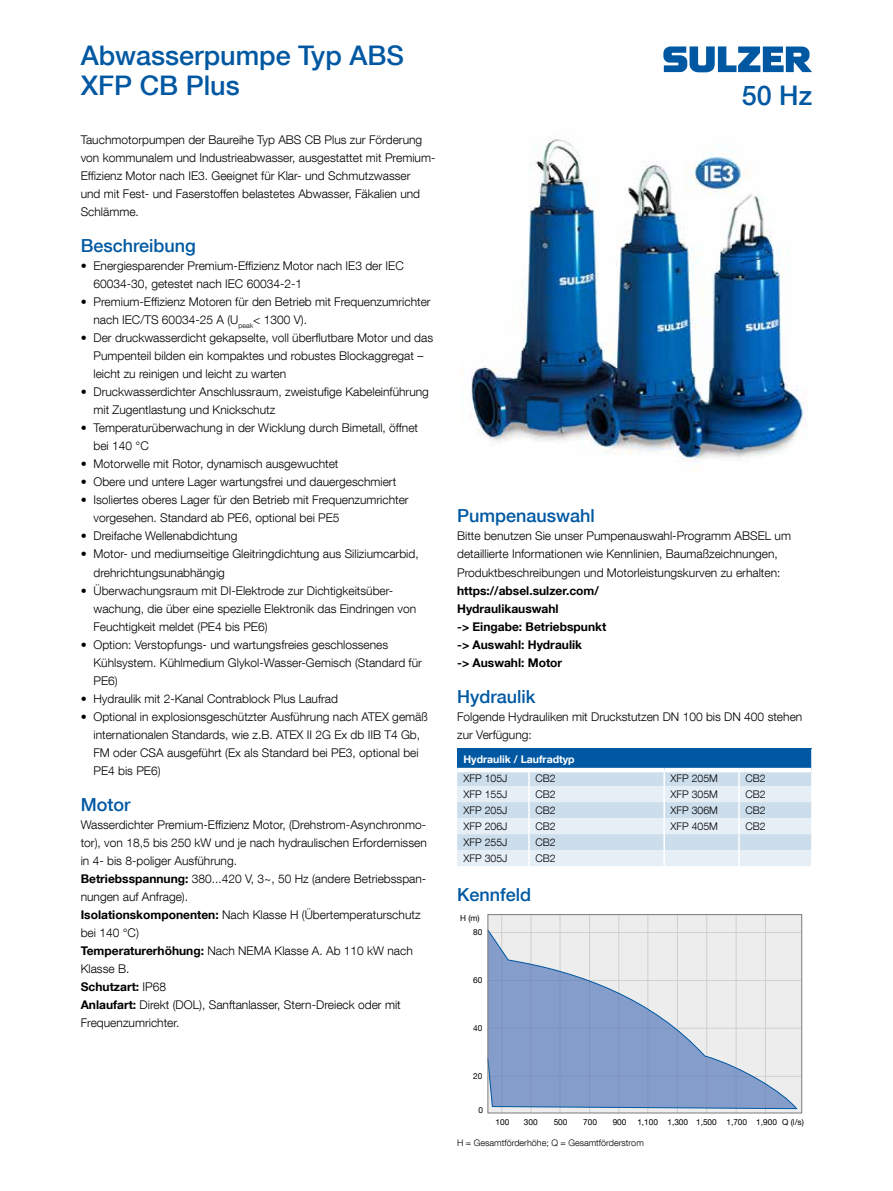
<style>
.page{position:relative;width:893px;height:1191px;background:#fff}
.page>*{position:absolute;margin:0;border:0;box-sizing:border-box;transform-origin:0 0}
.t1{font:500 27px/30px "Helvetica Neue LT Com";color:#0058a2}
.t2{font:500 18px "Helvetica Neue LT Com";color:#0058a2}
.t3{font:300 12px/18px "Helvetica Neue LT Com";color:#000}
.t4{font:700 12px/18px "Helvetica Neue LT Com";color:#000}
.t5{font:300 10.5px "Helvetica Neue LT Com";color:#000}
.t6{font:700 10.5px "Helvetica Neue LT Com";color:#fff}
.t7{font:300 9px "Helvetica Neue LT Com";color:#000}
.t8{font:8.25px "Helvetica Neue LT Com";color:#000}
.s1{font-weight:700}
</style>
<div class="page">
<svg style="left:663px;top:46px;width:149px;height:26px"></svg>
<img style="left:460px;top:137px;width:347px;height:334px">
<div style="left:488px;top:914px;width:314px;height:199px;background:#ededed"></div>
<hr style="left:488px;top:1028px;width:314px;height:1px;background:#d0d0d0">
<hr style="left:488px;top:932px;width:314px;height:1px;background:#d0d0d0">
<hr style="left:488px;top:980px;width:314px;height:1px;background:#d0d0d0">
<hr style="left:488px;top:1076px;width:314px;height:1px;background:#d0d0d0">
<hr style="left:706px;top:914px;width:1px;height:199px;background:#d0d0d0">
<hr style="left:619px;top:914px;width:1px;height:199px;background:#d0d0d0">
<hr style="left:531px;top:914px;width:1px;height:199px;background:#d0d0d0">
<hr style="left:736px;top:914px;width:1px;height:199px;background:#d0d0d0">
<hr style="left:648px;top:914px;width:1px;height:199px;background:#d0d0d0">
<hr style="left:560px;top:914px;width:1px;height:199px;background:#d0d0d0">
<hr style="left:765px;top:914px;width:1px;height:199px;background:#d0d0d0">
<hr style="left:677px;top:914px;width:1px;height:199px;background:#d0d0d0">
<hr style="left:589px;top:914px;width:1px;height:199px;background:#d0d0d0">
<hr style="left:501px;top:914px;width:1px;height:199px;background:#d0d0d0">
<svg style="left:487px;top:929px;width:311px;height:180px"></svg>
<div style="left:488px;top:914px;width:314px;height:199px;border:1px solid #7c7b7b"></div>
<div style="left:457px;top:749px;width:355px;height:21px;background:#0058a2"></div>
<hr style="left:811px;top:749px;width:2px;height:21px;background:#fff">
<hr style="left:529px;top:768px;width:135px;height:4px;background:#fff">
<hr style="left:664px;top:768px;width:75px;height:4px;background:#fff">
<hr style="left:739px;top:768px;width:72px;height:4px;background:#fff">
<hr style="left:457px;top:768px;width:72px;height:4px;background:#fff">
<svg style="left:457px;top:772px;width:355px;height:94px;background:#dae6f1"></svg>
<h1 class="t1" style="left:81px;top:40px;width:325px">Abwasserpumpe Typ ABS<br>XFP CB Plus</h1>
<p class="t3" style="left:81px;top:131px;width:356px">Tauchmotorpumpen der Baureihe Typ ABS CB Plus zur Förderung von kommunalem und Industrieabwasser, ausgestattet mit Premium-Effizienz Motor nach IE3. Geeignet für Klar- und Schmutzwasser<br>und mit Fest- und Faserstoffen belastetes Abwasser, Fäkalien und Schlämme.</p>
<h2 class="t2" style="left:81px;top:235px;width:117px">Beschreibung</h2>
<p class="t3" style="left:94px;top:257px;width:312px;text-indent:-13px">• Energiesparender Premium-Effizienz Motor nach IE3 der IEC<br>60034-30, getestet nach IEC 60034-2-1</p>
<p class="t3" style="left:94px;top:293px;width:339px;text-indent:-13px">• Premium-Effizienz Motoren für den Betrieb mit Frequenzumrichter nach IEC/TS 60034-25 A (U<sub>peak</sub>&lt; 1300 V).</p>
<p class="t3" style="left:94px;top:329px;width:341px;text-indent:-13px">• Der druckwasserdicht gekapselte, voll überflutbare Motor und das<br>Pumpenteil bilden ein kompaktes und robustes Blockaggregat – leicht zu reinigen und leicht zu warten</p>
<p class="t3" style="left:94px;top:383px;width:337px;text-indent:-13px">• Druckwasserdichter Anschlussraum, zweistufige Kabeleinführung mit Zugentlastung und Knickschutz</p>
<p class="t3" style="left:94px;top:419px;width:326px;text-indent:-13px">• Temperaturüberwachung in der Wicklung durch Bimetall, öffnet bei 140 °C</p>
<p class="t3" style="left:81px;top:455px;width:259px">• Motorwelle mit Rotor, dynamisch ausgewuchtet</p>
<p class="t3" style="left:81px;top:473px;width:317px">• Obere und untere Lager wartungsfrei und dauergeschmiert</p>
<p class="t3" style="left:94px;top:491px;width:317px;text-indent:-13px">• Isoliertes oberes Lager für den Betrieb mit Frequenzumrichter vorgesehen. Standard ab PE6, optional bei PE5</p>
<p class="t3" style="left:81px;top:527px;width:158px">• Dreifache Wellenabdichtung</p>
<p class="t3" style="left:94px;top:545px;width:327px;text-indent:-13px">• Motor- und mediumseitige Gleitringdichtung aus Siliziumcarbid, drehrichtungsunabhängig</p>
<p class="t3" style="left:94px;top:581px;width:324px;text-indent:-13px">• Überwachungsraum mit DI-Elektrode zur Dichtigkeitsüber&shy;wachung, die über eine spezielle Elektronik das Eindringen von<br>Feuchtigkeit meldet (PE4 bis PE6)</p>
<p class="t3" style="left:94px;top:635px;width:330px;text-indent:-13px">• Option: Verstopfungs- und wartungsfreies geschlossenes<br>Kühlsystem. Kühlmedium Glykol-Wasser-Gemisch (Standard für<br>PE6)</p>
<p class="t3" style="left:81px;top:689px;width:259px">• Hydraulik mit 2-Kanal Contrablock Plus Laufrad</p>
<p class="t3" style="left:94px;top:707px;width:336px;text-indent:-13px">• Optional in explosionsgeschützter Ausführung nach ATEX gemäß internationalen Standards, wie z.B. ATEX II 2G Ex db IIB T4 Gb, FM oder CSA ausgeführt (Ex als Standard bei PE3, optional bei PE4 bis PE6)</p>
<h2 class="t2" style="left:81px;top:793px;width:51px">Motor</h2>
<p class="t3" style="left:81px;top:815px;width:348px">Wasserdichter Premium-Effizienz Motor, (Drehstrom-Asynchronmo&shy;tor), von 18,5 bis 250 kW und je nach hydraulischen Erfordernissen in 4- bis 8-poliger Ausführung.<br><span class="s1">Betriebsspannung:</span> 380...420 V, 3~, 50 Hz (andere Betriebsspan&shy;nungen auf Anfrage).<br><span class="s1">Isolationskomponenten:</span> Nach Klasse H (Übertemperaturschutz bei 140 °C)<br><span class="s1">Temperaturerhöhung:</span> Nach NEMA Klasse A. Ab 110 kW nach Klasse B.<br><span class="s1">Schutzart:</span> IP68<br><span class="s1">Anlaufart:</span> Direkt (DOL), Sanftanlasser, Stern-Dreieck oder mit Frequenzumrichter.</p>
<h1 class="t1" style="left:742px;top:80px;width:72px">50 Hz</h1>
<h2 class="t2" style="left:457px;top:505px;width:139px">Pumpenauswahl</h2>
<p class="t3" style="left:457px;top:527px;width:335px">Bitte benutzen Sie unser Pumpenauswahl-Programm ABSEL um detaillierte Informationen wie Kennlinien, Baumaßzeichnungen,<br>Produktbeschreibungen und Motorleistungskurven zu erhalten:</p>
<p class="t4" style="left:457px;top:581px;width:151px">https://absel.sulzer.com/<br>Hydraulikauswahl<br>-&gt; Eingabe: Betriebspunkt -&gt; Auswahl: Hydraulik<br>-&gt; Auswahl: Motor</p>
<h2 class="t2" style="left:457px;top:685px;width:80px">Hydraulik</h2>
<p class="t3" style="left:457px;top:707px;width:347px">Folgende Hydrauliken mit Druckstutzen DN 100 bis DN 400 stehen zur Verfügung:</p>
<p class="t6" style="left:463px;top:753px;width:113px">Hydraulik / Laufradtyp</p>
<p class="t5" style="left:463px;top:771px;width:45px">XFP 105J</p>
<p class="t5" style="left:535px;top:771px;width:22px">CB2</p>
<p class="t5" style="left:671px;top:771px;width:49px">XFP 205M</p>
<p class="t5" style="left:745px;top:771px;width:22px">CB2</p>
<p class="t5" style="left:463px;top:787px;width:45px">XFP 155J</p>
<p class="t5" style="left:535px;top:787px;width:22px">CB2</p>
<p class="t5" style="left:671px;top:787px;width:49px">XFP 305M</p>
<p class="t5" style="left:745px;top:787px;width:22px">CB2</p>
<p class="t5" style="left:463px;top:803px;width:45px">XFP 205J</p>
<p class="t5" style="left:535px;top:803px;width:22px">CB2</p>
<p class="t5" style="left:671px;top:803px;width:49px">XFP 306M</p>
<p class="t5" style="left:745px;top:803px;width:22px">CB2</p>
<p class="t5" style="left:463px;top:819px;width:45px">XFP 206J</p>
<p class="t5" style="left:535px;top:819px;width:22px">CB2</p>
<p class="t5" style="left:671px;top:819px;width:49px">XFP 405M</p>
<p class="t5" style="left:745px;top:819px;width:22px">CB2</p>
<p class="t5" style="left:463px;top:835px;width:45px">XFP 255J</p>
<p class="t5" style="left:535px;top:835px;width:22px">CB2</p>
<p class="t5" style="left:463px;top:851px;width:45px">XFP 305J</p>
<p class="t5" style="left:535px;top:851px;width:22px">CB2</p>
<h2 class="t2" style="left:457px;top:883px;width:76px">Kennfeld</h2>
<p class="t8" style="left:460px;top:912px;width:21px">H (m)</p>
<p class="t8" style="left:473px;top:927px;width:11px">80</p>
<p class="t8" style="left:473px;top:975px;width:11px">60</p>
<p class="t8" style="left:473px;top:1023px;width:11px">40</p>
<p class="t8" style="left:473px;top:1070px;width:11px">20</p>
<p class="t8" style="left:479px;top:1105px;width:6px">0</p>
<p class="t8" style="left:782px;top:1116px;width:23px">Q (l/s)</p>
<p class="t8" style="left:496px;top:1116px;width:15px">100</p>
<p class="t8" style="left:524px;top:1116px;width:15px">300</p>
<p class="t8" style="left:554px;top:1116px;width:15px">500</p>
<p class="t8" style="left:583px;top:1116px;width:15px">700</p>
<p class="t8" style="left:613px;top:1116px;width:15px">900</p>
<p class="t8" style="left:637px;top:1116px;width:141px">1,100 1,300 1,500 1,700 1,900</p>
<p class="t7" style="left:457px;top:1137px;width:188px">H = Gesamtförderhöhe; Q = Gesamtförderstrom</p>
</div>
